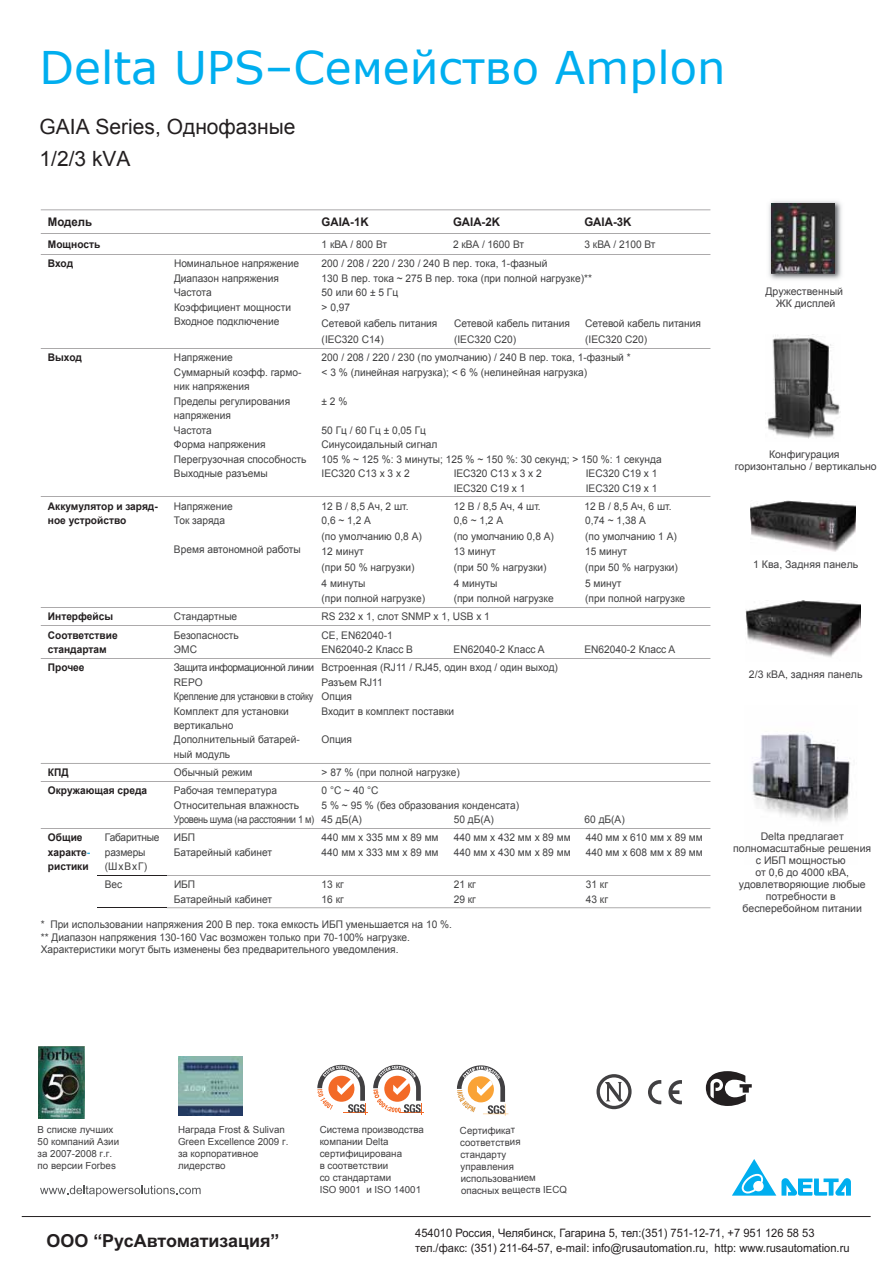
<style>
.page{position:relative;width:894px;height:1265px;background:#fff}
.page>*{position:absolute;margin:0;border:0;box-sizing:border-box;transform-origin:0 0}
.t1{font:45px "Verdana";color:#00aeef}
.t2{font:21px/31.5px "Arial";color:#231f20}
.t3{font:700 17.85px "Arial";color:#231f20}
.t4{font:700 11.85px "Arial";color:#231f20}
.t5{font:11.7px/14.2px "Arial";color:#231f20;scale:.96 1}
.t6{font:10.5px/14.4px "Arial";color:#414142}
.t7{font:10.5px/12px "Arial";color:#414042;text-align:center}
.t8{font:700 10.5px/14.4px "Arial";color:#231f20}
.t9{font:10.5px/14.4px "Arial";letter-spacing:-.02em;color:#414142}
.t10{font:9.75px/12px "Arial";color:#414042}
</style>
<div class="page">
<svg style="left:40px;top:1185px;width:161px;height:11px"></svg>
<img style="left:746px;top:600px;width:114px;height:57px">
<img style="left:769px;top:201px;width:73px;height:79px">
<img style="left:771px;top:203px;width:64px;height:70px">
<img style="left:752px;top:731px;width:99px;height:91px">
<img style="left:767px;top:335px;width:74px;height:104px">
<img style="left:750px;top:500px;width:106px;height:52px">
<svg style="left:457px;top:1065px;width:51px;height:50px"></svg>
<svg style="left:648px;top:1080px;width:34px;height:24px"></svg>
<svg style="left:597px;top:1074px;width:35px;height:35px"></svg>
<svg style="left:317px;top:1064px;width:107px;height:50px"></svg>
<img style="left:38px;top:1046px;width:46px;height:72px">
<img style="left:178px;top:1056px;width:65px;height:59px">
<svg style="left:782px;top:1178px;width:69px;height:17px"></svg>
<svg style="left:732px;top:1159px;width:44px;height:36px"></svg>
<svg style="left:41px;top:254px;width:669px;height:1px"></svg>
<svg style="left:41px;top:348px;width:669px;height:1px"></svg>
<svg style="left:41px;top:496px;width:669px;height:1px"></svg>
<svg style="left:41px;top:607px;width:669px;height:1px"></svg>
<svg style="left:41px;top:625px;width:669px;height:1px"></svg>
<svg style="left:41px;top:658px;width:669px;height:1px"></svg>
<svg style="left:41px;top:763px;width:669px;height:1px"></svg>
<svg style="left:41px;top:781px;width:669px;height:1px"></svg>
<svg style="left:41px;top:828px;width:669px;height:1px"></svg>
<svg style="left:167px;top:875px;width:543px;height:1px"></svg>
<svg style="left:167px;top:907px;width:543px;height:1px"></svg>
<svg style="left:41px;top:210px;width:669px;height:1px"></svg>
<svg style="left:41px;top:233px;width:669px;height:1px"></svg>
<hr style="left:98px;top:875px;width:69px;height:1px;background:#231f20">
<hr style="left:98px;top:907px;width:69px;height:1px;background:#231f20">
<svg style="left:706px;top:1071px;width:46px;height:34px"></svg>
<hr style="left:22px;top:1215px;width:849px;height:1px;background:#231f20">
<h1 class="t1" style="left:40px;top:39px;width:687px">Delta UPS–Семейство Amplon</h1>
<h2 class="t2" style="left:40px;top:111px;width:258px">GAIA Series, Однофазные<br>1/2/3 kVA</h2>
<p class="t4" style="left:48px;top:214px;width:46px">Модель</p>
<p class="t4" style="left:322px;top:214px;width:48px">GAIA-1K</p>
<p class="t4" style="left:453px;top:214px;width:48px">GAIA-2K</p>
<p class="t4" style="left:584px;top:214px;width:48px">GAIA-3K</p>
<p class="t8" style="left:48px;top:237px;width:54px">Мощность</p>
<p class="t6" style="left:322px;top:237px;width:67px">1 кВА / 800 Вт</p>
<p class="t6" style="left:453px;top:237px;width:73px">2 кВА / 1600 Вт</p>
<p class="t6" style="left:584px;top:237px;width:73px">3 кВА / 2100 Вт</p>
<p class="t8" style="left:48px;top:257px;width:27px">Вход</p>
<p class="t6" style="left:174px;top:256px;width:127px">Номинальное напряжение<br>Диапазон напряжения<br>Частота<br>Коэффициент мощности<br>Входное подключение</p>
<p class="t6" style="left:322px;top:256px;width:272px">200 / 208 / 220 / 230 / 240 В пер. тока, 1-фазный<br>130 В пер. тока ~ 275 В пер. тока (при полной нагрузке)**<br>50 или 60 ± 5 Гц<br>&gt; 0,97</p>
<p class="t6" style="left:322px;top:316px;width:117px;line-height:15.8px">Сетевой кабель питания (IEC320 C14)</p>
<p class="t6" style="left:454px;top:316px;width:117px;line-height:15.8px">Сетевой кабель питания (IEC320 C20)</p>
<p class="t6" style="left:585px;top:316px;width:117px;line-height:15.8px">Сетевой кабель питания (IEC320 C20)</p>
<p class="t8" style="left:48px;top:351px;width:35px">Выход</p>
<p class="t6" style="left:174px;top:350px;width:134px">Напряжение<br>Суммарный коэфф. гармо&shy;ник напряжения<br>Пределы регулирования напряжения<br>Частота<br>Форма напряжения<br>Перегрузочная способность<br>Выходные разъемы</p>
<p class="t6" style="left:322px;top:350px;width:311px">200 / 208 / 220 / 230 (по умолчанию) / 240 В пер. тока, 1-фазный * &lt; 3 % (линейная нагрузка); &lt; 6 % (нелинейная нагрузка)</p>
<p class="t6" style="left:322px;top:394px;width:27px">± 2 %</p>
<p class="t6" style="left:322px;top:423px;width:342px">50 Гц / 60 Гц ± 0,05 Гц<br>Синусоидальный сигнал<br>105 % ~ 125 %: 3 минуты; 125 % ~ 150 %: 30 секунд; &gt; 150 %: 1 секунда<br>IEC320 C13 x 3 х 2</p>
<p class="t6" style="left:454px;top:466px;width:90px">IEC320 C13 x 3 х 2</p>
<p class="t6" style="left:586px;top:466px;width:73px">IEC320 C19 x 1</p>
<p class="t6" style="left:454px;top:481px;width:18px">I C</p>
<p class="t6" style="left:457px;top:481px;width:70px">E 23 0C19x 1</p>
<p class="t6" style="left:586px;top:481px;width:18px">I C</p>
<p class="t6" style="left:589px;top:481px;width:70px">E 23 0C19x1</p>
<p class="t8" style="left:48px;top:499px;width:111px">Аккумулятор и заряд&shy;ное устройство</p>
<p class="t6" style="left:174px;top:499px;width:60px">Напряжение<br>Ток заряда</p>
<p class="t6" style="left:174px;top:542px;width:128px">Время автономной работы</p>
<p class="t6" style="left:322px;top:499px;width:89px">12 В / 8,5 Ач, 2 шт.</p>
<p class="t6" style="left:454px;top:499px;width:89px">12 В / 8,5 Ач, 4 шт.</p>
<p class="t6" style="left:585px;top:499px;width:89px">12 В / 8,5 Ач, 6 шт.</p>
<p class="t6" style="left:322px;top:513px;width:102px;line-height:15.8px">0,6 ~ 1,2 А<br>(по умолчанию 0,8 А)</p>
<p class="t6" style="left:454px;top:513px;width:102px;line-height:15.8px">0,6 ~ 1,2 А<br>(по умолчанию 0,8 А)</p>
<p class="t6" style="left:585px;top:513px;width:93px;line-height:15.8px">0,74 ~ 1,38 А<br>(по умолчанию 1 А)</p>
<p class="t6" style="left:322px;top:543px;width:105px;line-height:15.8px">12 минут<br>(при 50 % нагрузки)<br>4 минуты<br>(при полной нагрузке)</p>
<p class="t6" style="left:454px;top:543px;width:102px;line-height:15.8px">13 минут<br>(при 50 % нагрузки)<br>4 минуты<br>(при полной нагрузке</p>
<p class="t6" style="left:585px;top:543px;width:102px;line-height:15.8px">15 минут<br>(при 50 % нагрузки)<br>5 минут<br>(при полной нагрузке</p>
<p class="t8" style="left:48px;top:610px;width:67px">Интерфейсы</p>
<p class="t6" style="left:174px;top:609px;width:65px">Стандартные</p>
<p class="t6" style="left:322px;top:609px;width:170px">RS 232 х 1, слот SNMP x 1, USB x 1</p>
<p class="t8" style="left:48px;top:628px;width:71px">Соответствие стандартам</p>
<p class="t6" style="left:174px;top:627px;width:66px">Безопасность<br>ЭМС</p>
<p class="t6" style="left:322px;top:627px;width:93px">CE, EN62040-1<br>EN62040-2 Класс B</p>
<p class="t6" style="left:454px;top:642px;width:92px">EN62040-2 Класс A</p>
<p class="t6" style="left:584px;top:642px;width:92px">EN62040-2 Класс A</p>
<p class="t8" style="left:48px;top:660px;width:38px">Прочее</p>
<p class="t6" style="left:174px;top:660px;width:142px">Защита информационной линии<br>REPO<br>Крепление для установки в стойку<br>Комплект для установки вертикально<br>Дополнительный батарей&shy;ный модуль</p>
<p class="t6" style="left:322px;top:660px;width:238px">Встроенная (RJ11 / RJ45, один вход / один выход)<br>Разъем RJ11<br>Опция<br>Входит в комплект поставки</p>
<p class="t6" style="left:322px;top:732px;width:32px">Опция</p>
<p class="t8" style="left:48px;top:765px;width:22px">КПД</p>
<p class="t6" style="left:174px;top:765px;width:80px">Обычный режим</p>
<p class="t6" style="left:322px;top:765px;width:140px">&gt; 87 % (при полной нагрузке)</p>
<p class="t8" style="left:48px;top:783px;width:101px">Окружающая среда</p>
<p class="t6" style="left:174px;top:783px;width:142px">Рабочая температура<br>Относительная влажность<br>Уровень шума (на расстоянии 1 м)</p>
<p class="t6" style="left:322px;top:783px;width:199px">0 °С ~ 40 °С<br>5 % ~ 95 % (без образования конденсата)<br>45 дБ(А)</p>
<p class="t6" style="left:454px;top:812px;width:42px">50 дБ(А)</p>
<p class="t6" style="left:585px;top:812px;width:42px">60 дБ(А)</p>
<p class="t8" style="left:48px;top:830px;width:44px">Общие характе&shy;ристики</p>
<p class="t9" style="left:105px;top:830px;width:56px">Габаритные размеры (ШхВхГ)</p>
<p class="t6" style="left:174px;top:830px;width:100px">ИБП<br>Батарейный кабинет</p>
<p class="t6" style="left:322px;top:830px;width:119px">440 мм х 335 мм х 89 мм</p>
<p class="t6" style="left:454px;top:830px;width:119px">440 мм х 432 мм х 89 мм</p>
<p class="t6" style="left:586px;top:830px;width:119px">440 мм х 610 мм х 89 мм</p>
<p class="t6" style="left:322px;top:844px;width:119px">440 мм х 333 мм х 89 мм</p>
<p class="t6" style="left:454px;top:844px;width:119px">440 мм х 430 мм х 89 мм</p>
<p class="t6" style="left:586px;top:844px;width:119px">440 мм х 608 мм х 89 мм</p>
<p class="t6" style="left:105px;top:877px;width:19px">Вес</p>
<p class="t6" style="left:174px;top:877px;width:100px">ИБП<br>Батарейный кабинет</p>
<p class="t6" style="left:322px;top:877px;width:24px">13 кг</p>
<p class="t6" style="left:454px;top:877px;width:24px">12 кг</p>
<p class="t6" style="left:586px;top:877px;width:24px">13 кг</p>
<p class="t6" style="left:322px;top:891px;width:24px">16 кг</p>
<p class="t6" style="left:454px;top:891px;width:24px">29 кг</p>
<p class="t6" style="left:586px;top:891px;width:24px">4 3 кг</p>
<p class="t6" style="left:41px;top:918px;width:413px;line-height:12.6px">* При использовании напряжения 200 В пер. тока емкость ИБП уменьшается на 10 %. ** Диапазон напряжения 130-160 Vac возможен только при 70-100% нагрузке.<br>Характеристики могут быть изменены без предварительного уведомления.</p>
<p class="t7" style="left:766px;top:285px;width:79px">Дружественный<br>ЖК дисплей</p>
<p class="t7" style="left:735px;top:448px;width:144px">Конфигурация горизонтально / вертикально</p>
<p class="t7" style="left:753px;top:558px;width:107px">1 Ква, Задняя панель</p>
<p class="t7" style="left:749px;top:668px;width:115px">2/3 кВА, задняя панель</p>
<p class="t7" style="left:733px;top:830px;width:140px">Delta предлагает полномасштабные решения с ИБП мощностью<br>от 0,6 до 4000 кВА, удовлетворяющие любые потребности в бесперебойном питании</p>
<p class="t10" style="left:38px;top:1123px;width:83px">В списке лучших<br>50 компаний Азии за 2007-2008 г.г. по версии Forbes</p>
<p class="t10" style="left:178px;top:1123px;width:112px">Награда Frost &amp; Sulivan<br>Green Excellence 2009 г. за корпоративное лидерство</p>
<p class="t10" style="left:320px;top:1123px;width:106px">Система производства компании Delta сертифицирована<br>в соответствии<br>со стандартами<br>ISO 9001 и ISO 14001</p>
<p class="t10" style="left:460px;top:1124px;width:108px;rotate:-1deg">Сертификат соответствия стандарту<br>управления использованием опасных веществ IECQ</p>
<h3 class="t3" style="left:47px;top:1233px;width:235px">ООО “РусАвтоматизация”</h3>
<p class="t5" style="left:415px;top:1226px;width:417px">454010 Россия, Челябинск, Гагарина 5, тел:(351) 751-12-71, +7 951 126 58 53 тел./факс: (351) 211-64-57, e-mail: info@rusautomation.ru,</p>
<p class="t5" style="left:715px;top:1241px;width:142px">http: www.rusautomation.ru</p>
</div>
